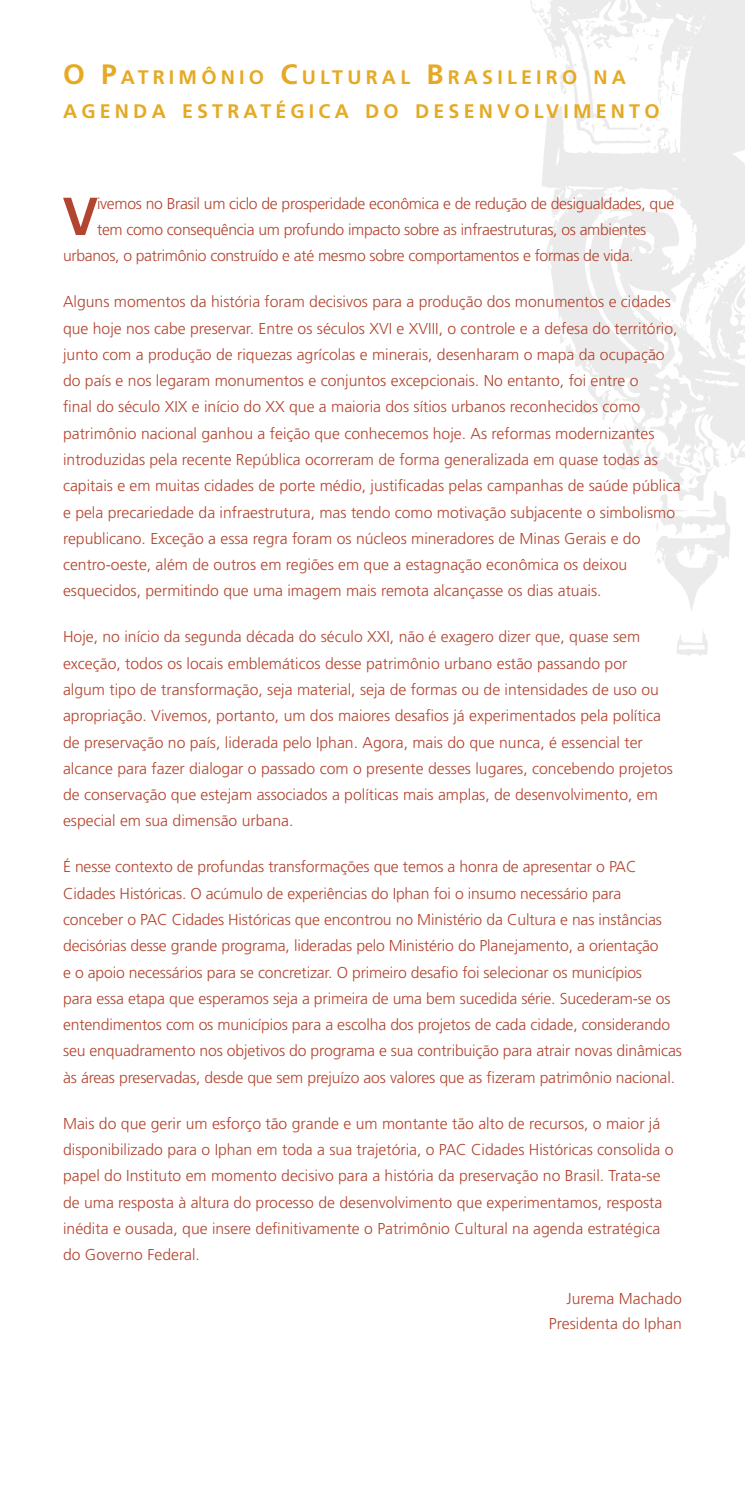
<style>
.page{position:relative;width:745px;height:1489px;background:#fff}
.page>*{position:absolute;margin:0;border:0;box-sizing:border-box;transform-origin:0 0}
.t1{font:700 53.38px "Frutiger";color:#b3442f}
.t2{font:700 19.6px/33.6px "Frutiger";letter-spacing:.215em;color:#e5a923}
.t3{font:300 15.75px/26.2px "Frutiger";color:#b3442f}
.t4{font:300 15.75px "Frutiger";letter-spacing:-.02em;color:#b3442f}
.s1{font-size:28px}
</style>
<div class="page">
<svg style="left:542px;top:0;width:202px;height:370px;fill:#ebebec"></svg>
<svg style="left:735px;top:287px;width:9px;height:21px"></svg>
<svg style="left:547px;top:266px;width:3px;height:4px"></svg>
<svg style="left:563px;top:131px;width:5px;height:7px"></svg>
<svg style="left:547px;top:228px;width:2px;height:10px"></svg>
<svg style="left:561px;top:86px;width:11px;height:14px"></svg>
<svg style="left:677px;top:631px;width:30px;height:25px"></svg>
<svg style="left:576px;top:122px;width:20px;height:12px"></svg>
<svg style="left:610px;top:36px;width:6px;height:15px"></svg>
<svg style="left:626px;top:20px;width:35px;height:41px"></svg>
<svg style="left:559px;top:329px;width:12px;height:19px"></svg>
<svg style="left:639px;top:75px;width:42px;height:75px"></svg>
<svg style="left:557px;top:214px;width:2px;height:6px"></svg>
<svg style="left:530px;top:0;width:19px;height:27px"></svg>
<svg style="left:734px;top:263px;width:5px;height:8px"></svg>
<svg style="left:658px;top:316px;width:23px;height:11px"></svg>
<svg style="left:705px;top:343px;width:4px;height:6px"></svg>
<svg style="left:687px;top:261px;width:41px;height:73px"></svg>
<svg style="left:606px;top:189px;width:9px;height:6px"></svg>
<svg style="left:616px;top:239px;width:4px;height:11px"></svg>
<svg style="left:672px;top:201px;width:6px;height:8px"></svg>
<svg style="left:606px;top:206px;width:4px;height:7px"></svg>
<svg style="left:558px;top:20px;width:46px;height:58px"></svg>
<svg style="left:578px;top:370px;width:166px;height:241px"></svg>
<p class="t2" style="left:63px;top:60px;width:563px"><span class="s1">O P</span>ATRIMÔNIO <span class="s1">C</span>ULTURAL <span class="s1">B</span>RASILEIRO NA<br>AGENDA ESTRATÉGICA</p>
<p class="t2" style="left:365px;top:94px;width:296px">DO DESENVOLVIMENTO</p>
<h1 class="t1" style="left:62px;top:185px;width:37px">V</h1>
<p class="t4" style="left:97px;top:194px;width:578px">ivemos no Brasil um ciclo de prosperidade econômica e de redução de desigualdades, que</p>
<p class="t4" style="left:97px;top:221px;width:550px">tem como consequência um profundo impacto sobre as infraestruturas, os ambientes</p>
<p class="t4" style="left:63px;top:247px;width:571px">urbanos, o patrimônio construído e até mesmo sobre comportamentos e formas de vida.</p>
<p class="t3" style="left:63px;top:289px;width:618px">Alguns momentos da história foram decisivos para a produção dos monumentos e cidades que hoje nos cabe preservar. Entre os séculos XVI e XVIII, o controle e a defesa do território, junto com a produção de riquezas agrícolas e minerais, desenharam o mapa da ocupação do país e nos legaram monumentos e conjuntos excepcionais. No entanto, foi entre o<br>final do século XIX e início do XX que a maioria dos sítios urbanos reconhecidos como patrimônio nacional ganhou a feição que conhecemos hoje. As reformas modernizantes introduzidas pela recente República ocorreram de forma generalizada em quase todas as capitais e em muitas cidades de porte médio, justificadas pelas campanhas de saúde pública e pela precariedade da infraestrutura, mas tendo como motivação subjacente o simbolismo republicano. Exceção a essa regra foram os núcleos mineradores de Minas Gerais e do centro-oeste, além de outros em regiões em que a estagnação econômica os deixou esquecidos, permitindo que uma imagem mais remota alcançasse os dias atuais.</p>
<p class="t3" style="left:63px;top:624px;width:611px">Hoje, no início da segunda década do século XXI, não é exagero dizer que, quase sem exceção, todos os locais emblemáticos desse patrimônio urbano estão passando por algum tipo de transformação, seja material, seja de formas ou de intensidades de uso ou apropriação. Vivemos, portanto, um dos maiores desafios já experimentados pela política de preservação no país, liderada pelo Iphan. Agora, mais do que nunca, é essencial ter alcance para fazer dialogar o passado com o presente desses lugares, concebendo projetos de conservação que estejam associados a políticas mais amplas, de desenvolvimento, em especial em sua dimensão urbana.</p>
<p class="t3" style="left:63px;top:854px;width:620px">É nesse contexto de profundas transformações que temos a honra de apresentar o PAC Cidades Históricas. O acúmulo de experiências do Iphan foi o insumo necessário para conceber o PAC Cidades Históricas que encontrou no Ministério da Cultura e nas instâncias decisórias desse grande programa, lideradas pelo Ministério do Planejamento, a orientação<br>e o apoio necessários para se concretizar. O primeiro desafio foi selecionar os municípios<br>para essa etapa que esperamos seja a primeira de uma bem sucedida série. Sucederam-se os entendimentos com os municípios para a escolha dos projetos de cada cidade, considerando seu enquadramento nos objetivos do programa e sua contribuição para atrair novas dinâmicas às áreas preservadas, desde que sem prejuízo aos valores que as fizeram patrimônio nacional.</p>
<p class="t3" style="left:63px;top:1110px;width:611px">Mais do que gerir um esforço tão grande e um montante tão alto de recursos, o maior já disponibilizado para o Iphan em toda a sua trajetória, o PAC Cidades Históricas consolida o papel do Instituto em momento decisivo para a história da preservação no Brasil. Trata-se de uma resposta à altura do processo de desenvolvimento que experimentamos, resposta inédita e ousada, que insere definitivamente o Patrimônio Cultural na agenda estratégica do Governo Federal.</p>
<p class="t3" style="left:548px;top:1286px;width:134px;line-height:24.5px;text-align:right">Jurema Machado<br>Presidenta do Iphan</p>
</div>
